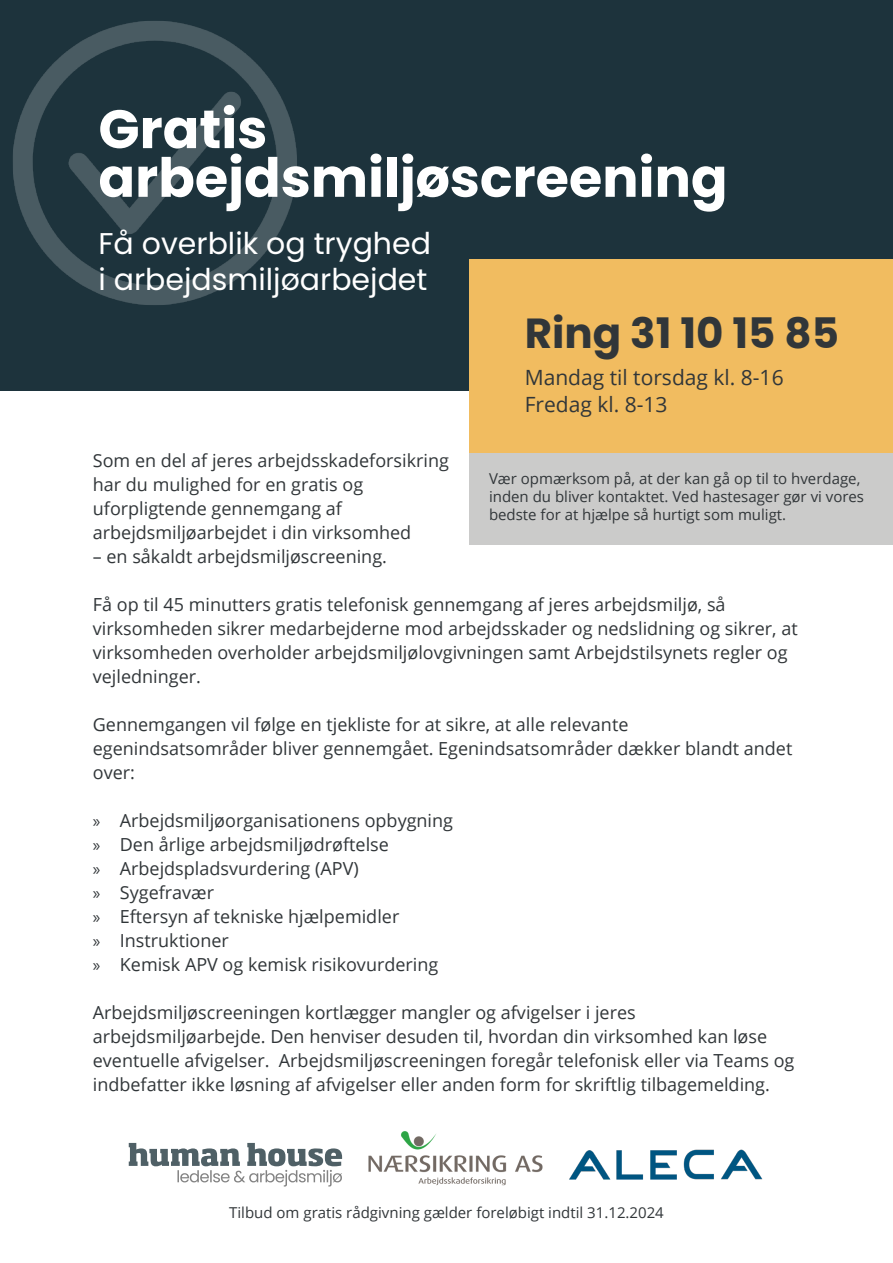
<style>
.page{position:relative;width:893px;height:1263px;background:#fff}
.page>*{position:absolute;margin:0;border:0;box-sizing:border-box;transform-origin:0 0}
.t1{font:700 54px/48.6px "Poppins";color:#fff}
.t2{font:700 42px "Poppins";color:#313639}
.t3{font:30px "Poppins";color:#fff}
.t4{font:21px "Open Sans";color:#313639}
.t5{font:18px/24px "Open Sans";color:#313639}
.t6{font:15px/18px "Open Sans";color:#313639}
.s1{font-family:"Myriad Pro"}
</style>
<div class="page">
<div style="left:0;top:0;width:893px;height:391px;background:#1d333c"></div>
<img style="left:13px;top:21px;width:284px;height:284px">
<img style="left:569px;top:1149px;width:194px;height:31px">
<img style="left:368px;top:1131px;width:175px;height:55px">
<svg style="left:129px;top:1143px;width:213px;height:43px"></svg>
<div style="left:470px;top:453px;width:423px;height:91px;background:#cbcbca"></div>
<div style="left:470px;top:259px;width:423px;height:194px;background:#f1bc60"></div>
<p class="t1" style="left:98px;top:105px;width:631px">Gratis arbejdsmiljøscreening</p>
<p class="t3" style="left:98px;top:226px;width:334px">Få overblik og tryghed</p>
<p class="t3" style="left:98px;top:262px;width:331px">i arbejdsmiljøarbejdet</p>
<p class="t2" style="left:525px;top:309px;width:316px">Ring 31 10 15 85</p>
<p class="t4" style="left:525px;top:363px;width:260px">Mandag til torsdag kl. 8-16</p>
<p class="t4" style="left:525px;top:390px;width:144px">Fredag kl. 8-13</p>
<p class="t5" style="left:93px;top:448px;width:358px">Som en del af jeres arbejdsskadeforsikring har du mulighed for en gratis og uforpligtende gennemgang af arbejdsmiljøarbejdet i din virksomhed</p>
<p class="t5" style="left:93px;top:544px;width:296px">– en såkaldt arbejdsmiljøscreening.</p>
<p class="t5" style="left:93px;top:592px;width:706px">Få op til 45 minutters gratis telefonisk gennemgang af jeres arbejdsmiljø, så virksomheden sikrer medarbejderne mod arbejdsskader og nedslidning og sikrer, at virksomheden overholder arbejdsmiljølovgivningen samt Arbejdstilsynets regler og vejledninger.</p>
<p class="t5" style="left:93px;top:712px;width:701px">Gennemgangen vil følge en tjekliste for at sikre, at alle relevante egenindsatsområder bliver gennemgået. Egenindsatsområder dækker blandt andet over:</p>
<p class="t5" style="left:93px;top:808px;width:362px"><span class="s1">»</span> Arbejdsmiljøorganisationens opbygning</p>
<p class="t5" style="left:93px;top:832px;width:298px"><span class="s1">»</span> Den årlige arbejdsmiljødrøftelse</p>
<p class="t5" style="left:93px;top:856px;width:267px"><span class="s1">»</span> Arbejdspladsvurdering (APV)</p>
<p class="t5" style="left:93px;top:880px;width:123px"><span class="s1">»</span> Sygefravær</p>
<p class="t5" style="left:93px;top:904px;width:308px"><span class="s1">»</span> Eftersyn af tekniske hjælpemidler</p>
<p class="t5" style="left:93px;top:928px;width:138px"><span class="s1">»</span> Instruktioner</p>
<p class="t5" style="left:93px;top:952px;width:347px"><span class="s1">»</span> Kemisk APV og kemisk risikovurdering</p>
<p class="t5" style="left:93px;top:1000px;width:703px">Arbejdsmiljøscreeningen kortlægger mangler og afvigelser i jeres arbejdsmiljøarbejde. Den henviser desuden til, hvordan din virksomhed kan løse eventuelle afvigelser. Arbejdsmiljøscreeningen foregår telefonisk eller via Teams og indbefatter ikke løsning af afvigelser eller anden form for skriftlig tilbagemelding.</p>
<p class="t6" style="left:489px;top:469px;width:377px">Vær opmærksom på, at der kan gå op til to hverdage, inden du bliver kontaktet. Ved hastesager gør vi vores bedste for at hjælpe så hurtigt som muligt.</p>
<p class="t6" style="left:229px;top:1203px;width:436px">Tilbud om gratis rådgivning gælder foreløbigt indtil 31.12.2024</p>
</div>
